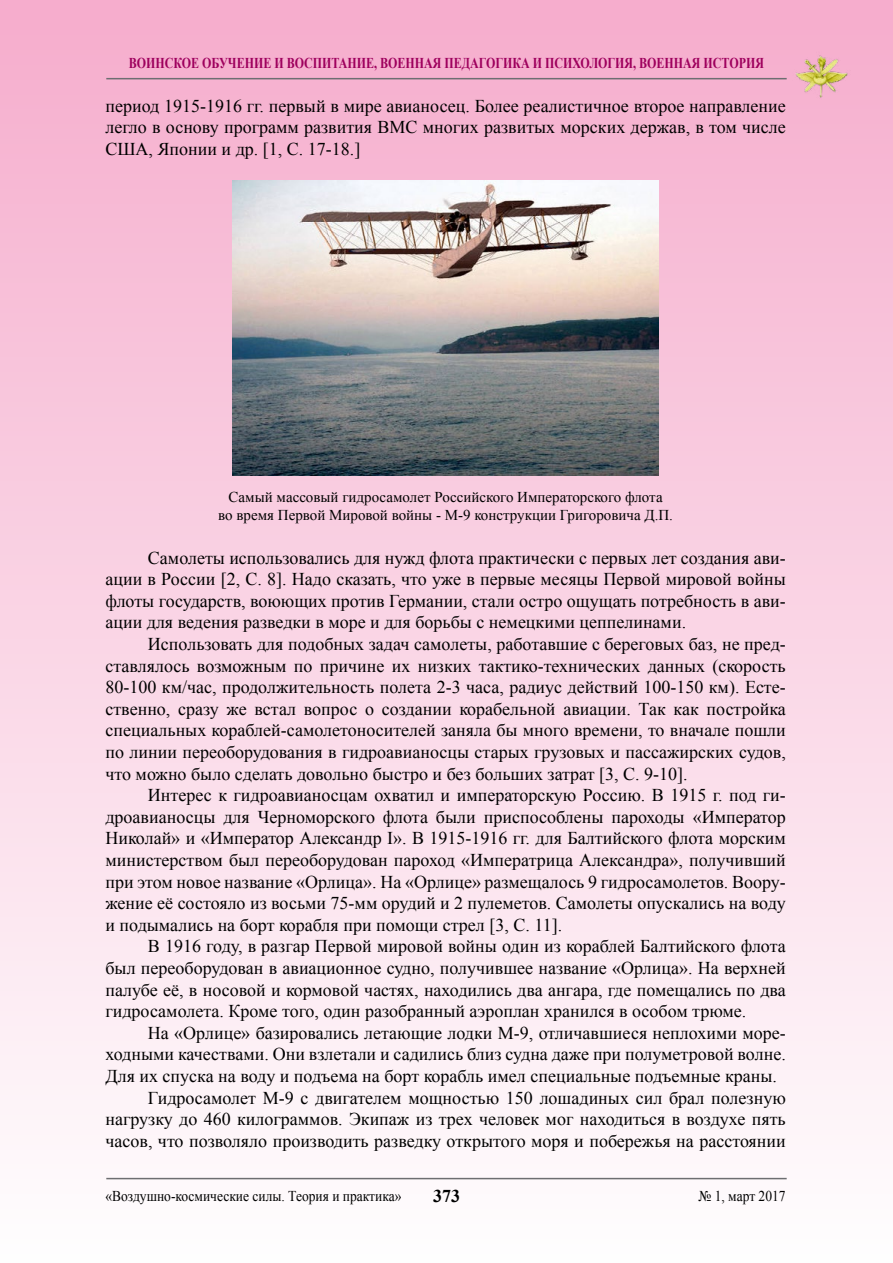
<style>
.page{position:relative;width:893px;height:1263px;background:#fff}
.page>*{position:absolute;margin:0;border:0;box-sizing:border-box;transform-origin:0 0}
.t1{font:18px/21.6px "Times New Roman";color:#000;text-align:justify}
.t2{font:700 18px "Times New Roman";color:#000}
.t3{font:15px/18px "Times New Roman";color:#000;text-align:center}
.t4{font:700 15px "Times New Roman";color:#9e005d;scale:.8 1}
.t5{font:15px "Times New Roman";color:#000;scale:.9 1}
</style>
<div class="page">
<div style="left:0;top:0;width:893px;height:1263px;background:linear-gradient(to bottom,#f6accc,#fefefe)"></div>
<hr style="left:106px;top:78px;width:681px;height:1px;background:#6d6e71">
<hr style="left:106px;top:1178px;width:681px;height:1px;background:#6d6e71">
<img style="left:792px;top:52px;width:58px;height:47px">
<img style="left:232px;top:180px;width:427px;height:296px">
<p class="t4" style="left:129px;top:52px;width:796px">воинское обучение и воспитание, военная педагогика и психология, военная история</p>
<p class="t1" style="left:105px;top:95px;width:682px">период 1915-1916 гг. первый в мире авианосец. Более реалистичное второе направление легло в основу программ развития ВМС многих развитых морских держав, в том числе США, Японии и др. [1, С. 17-18.]</p>
<p class="t3" style="left:218px;top:488px;width:456px">Самый массовый гидросамолет Российского Императорского флота<br>во время Первой Мировой войны - М-9 конструкции Григоровича Д.П.</p>
<p class="t1" style="left:105px;top:546px;width:682px;text-indent:43px">Самолеты использовались для нужд флота практически с первых лет создания ави&shy;ации в России [2, С. 8]. Надо сказать, что уже в первые месяцы Первой мировой войны флоты государств, воюющих против Германии, стали остро ощущать потребность в ави&shy;ации для ведения разведки в море и для борьбы с немецкими цеппелинами.</p>
<p class="t1" style="left:105px;top:633px;width:682px;text-indent:43px">Использовать для подобных задач самолеты, работавшие с береговых баз, не пред&shy;ставлялось возможным по причине их низких тактико-технических данных (скорость 80-100 км/час, продолжительность полета 2-3 часа, радиус действий 100-150 км). Есте&shy;ственно, сразу же встал вопрос о создании корабельной авиации. Так как постройка специальных кораблей-самолетоносителей заняла бы много времени, то вначале пошли по линии переоборудования в гидроавианосцы старых грузовых и пассажирских судов, что можно было сделать довольно быстро и без больших затрат [3, С. 9-10].</p>
<p class="t1" style="left:105px;top:784px;width:682px;text-indent:43px">Интерес к гидроавианосцам охватил и императорскую Россию. В 1915 г. под ги&shy;дроавианосцы для Черноморского флота были приспособлены пароходы «Император Николай» и «Император Александр I». В 1915-1916 гг. для Балтийского флота морским министерством был переоборудован пароход «Императрица Александра», получивший при этом новое название «Орлица». На «Орлице» размещалось 9 гидросамолетов. Воору&shy;жение её состояло из восьми 75-мм орудий и 2 пулеметов. Самолеты опускались на воду и подымались на борт корабля при помощи стрел [3, С. 11].</p>
<p class="t1" style="left:105px;top:935px;width:682px;text-indent:43px">В 1916 году, в разгар Первой мировой войны один из кораблей Балтийского флота был переоборудован в авиационное судно, получившее название «Орлица». На верхней палубе её, в носовой и кормовой частях, находились два ангара, где помещались по два гидросамолета. Кроме того, один разобранный аэроплан хранился в особом трюме.</p>
<p class="t1" style="left:148px;top:1022px;width:639px">На «Орлице» базировались летающие лодки М-9, отличавшиеся неплохими море-</p>
<p class="t1" style="left:105px;top:1043px;width:682px">ходными качествами. Они взлетали и садились близ судна даже при полуметровой волне.</p>
<p class="t1" style="left:105px;top:1065px;width:673px">Для их спуска на воду и подъема на борт корабль имел специальные подъемные краны.</p>
<p class="t1" style="left:148px;top:1086px;width:639px">Гидросамолет М-9 с двигателем мощностью 150 лошадиных сил брал полезную</p>
<p class="t1" style="left:105px;top:1108px;width:682px">нагрузку до 460 килограммов. Экипаж из трех человек мог находиться в воздухе пять</p>
<p class="t1" style="left:105px;top:1130px;width:682px">часов, что позволяло производить разведку открытого моря и побережья на расстоянии</p>
<p class="t5" style="left:105px;top:1186px;width:330px">«Воздушно-космические силы. Теория и практика»</p>
<p class="t2" style="left:433px;top:1184px;width:28px">373</p>
<p class="t5" style="left:699px;top:1186px;width:98px">№ 1, март 2017</p>
</div>
